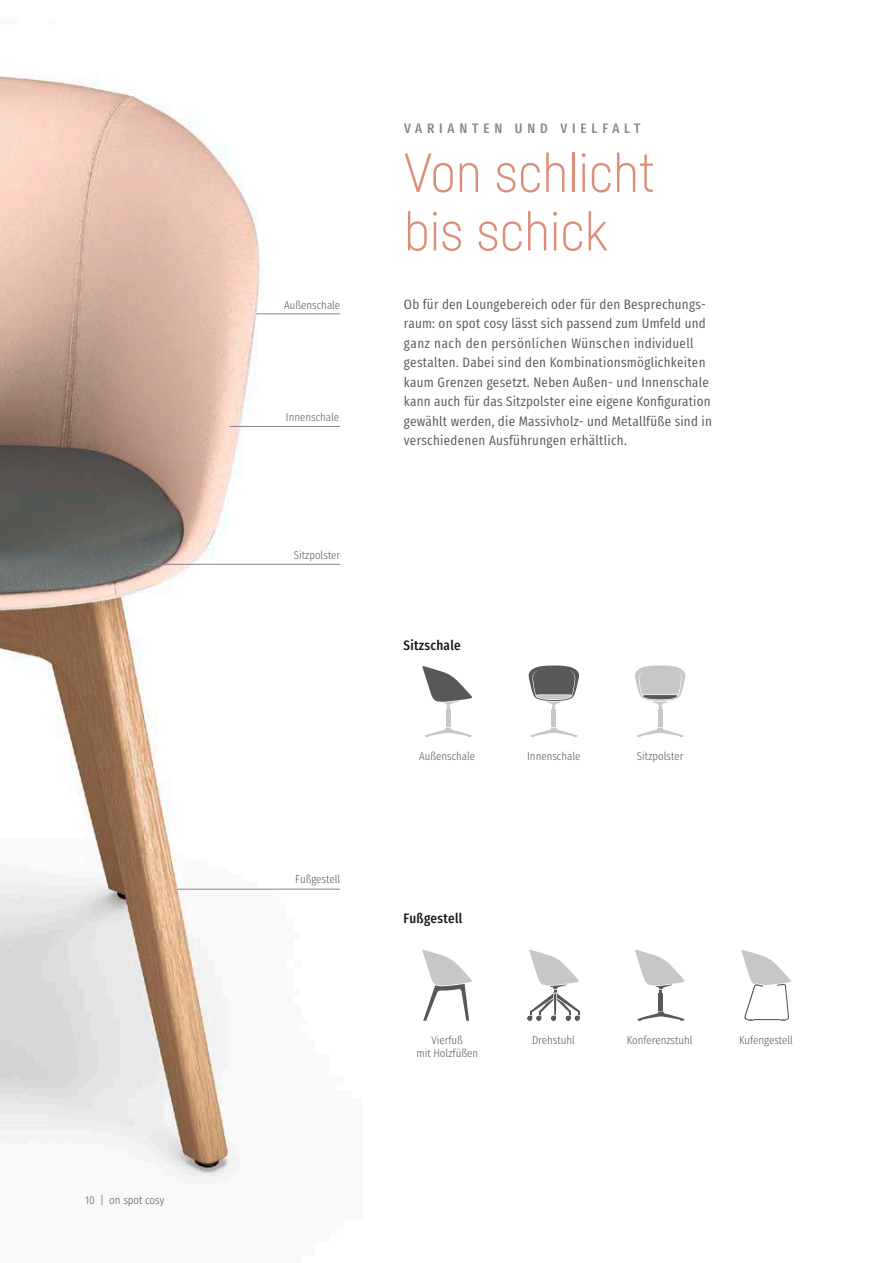
<style>
.page{position:relative;width:893px;height:1263px;background:#fff}
.page>*{position:absolute;margin:0;border:0;box-sizing:border-box;transform-origin:0 0}
.t1{font:300 54px/58.5px "Sedus Sans";color:#dd8e7a}
.t2{font:13.5px/19.5px "Sedus Text Condensed";letter-spacing:.015em;color:#58585a}
.t3{font:700 13.5px "Sedus Text Condensed";letter-spacing:.36em;color:#87888a}
.t4{font:700 13.5px "Sedus Text Condensed";letter-spacing:.02em;color:#1a171c}
.t5{font:300 11.25px "Sedus Text Condensed";color:#58585a}
</style>
<div class="page">
<img style="left:0;top:75px;width:341px;height:1109px">
<hr style="left:230px;top:426px;width:110px;height:1px;background:#87888a">
<hr style="left:256px;top:314px;width:84px;height:1px;background:#87888a">
<hr style="left:142px;top:564px;width:198px;height:1px;background:#87888a">
<hr style="left:177px;top:889px;width:163px;height:1px;background:#87888a">
<svg style="left:425px;top:728px;width:47px;height:9px"></svg>
<hr style="left:446px;top:710px;width:4px;height:17px;background:#c6c7c9">
<svg style="left:422px;top:666px;width:50px;height:43px"></svg>
<svg style="left:637px;top:728px;width:47px;height:9px"></svg>
<hr style="left:658px;top:710px;width:4px;height:17px;background:#c6c7c9">
<svg style="left:635px;top:665px;width:50px;height:44px"></svg>
<svg style="left:530px;top:728px;width:47px;height:9px"></svg>
<hr style="left:552px;top:710px;width:4px;height:17px;background:#c6c7c9">
<svg style="left:528px;top:665px;width:51px;height:44px"></svg>
<svg style="left:741px;top:950px;width:50px;height:71px"></svg>
<svg style="left:422px;top:950px;width:50px;height:71px"></svg>
<svg style="left:637px;top:1011px;width:48px;height:10px"></svg>
<hr style="left:659px;top:993px;width:4px;height:17px;background:#58585a">
<svg style="left:635px;top:950px;width:50px;height:43px"></svg>
<svg style="left:527px;top:949px;width:53px;height:72px"></svg>
<p class="t5" style="left:85px;top:1189px;width:81px">10 | on spot cosy</p>
<p class="t5" style="left:284px;top:294px;width:58px">Außenschale</p>
<p class="t5" style="left:286px;top:407px;width:55px">Innenschale</p>
<p class="t5" style="left:294px;top:544px;width:48px">Sitzpolster</p>
<p class="t5" style="left:295px;top:869px;width:46px">Fußgestell</p>
<p class="t3" style="left:404px;top:116px;width:238px">VARIANTEN UND VIELFALT</p>
<h1 class="t1" style="left:404px;top:142px;width:252px">Von schlicht bis schick</h1>
<p class="t2" style="left:404px;top:293px;width:309px">Ob für den Loungebereich oder für den Besprechungs&shy;raum: on spot cosy lässt sich passend zum Umfeld und ganz nach den persönlichen Wünschen individuell gestalten. Dabei sind den Kombinationsmöglichkeiten kaum Grenzen gesetzt. Neben Außen- und Innenschale kann auch für das Sitzpolster eine eigene Konfiguration gewählt werden, die Massivholz- und Metallfüße sind in verschiedenen Ausführungen erhältlich.</p>
<p class="t4" style="left:403px;top:633px;width:59px">Sitzschale</p>
<p class="t5" style="left:419px;top:746px;width:58px">Außenschale</p>
<p class="t5" style="left:527px;top:746px;width:55px">Innenschale</p>
<p class="t5" style="left:637px;top:746px;width:48px">Sitzpolster</p>
<p class="t4" style="left:403px;top:906px;width:60px">Fußgestell</p>
<p class="t5" style="left:431px;top:1029px;width:33px">Vierfuß</p>
<p class="t5" style="left:532px;top:1029px;width:44px">Drehstuhl</p>
<p class="t5" style="left:416px;top:1043px;width:63px">mit Holzfüßen</p>
<p class="t5" style="left:627px;top:1029px;width:67px">Konferenzstuhl</p>
<p class="t5" style="left:739px;top:1029px;width:55px">Kufengestell</p>
</div>
